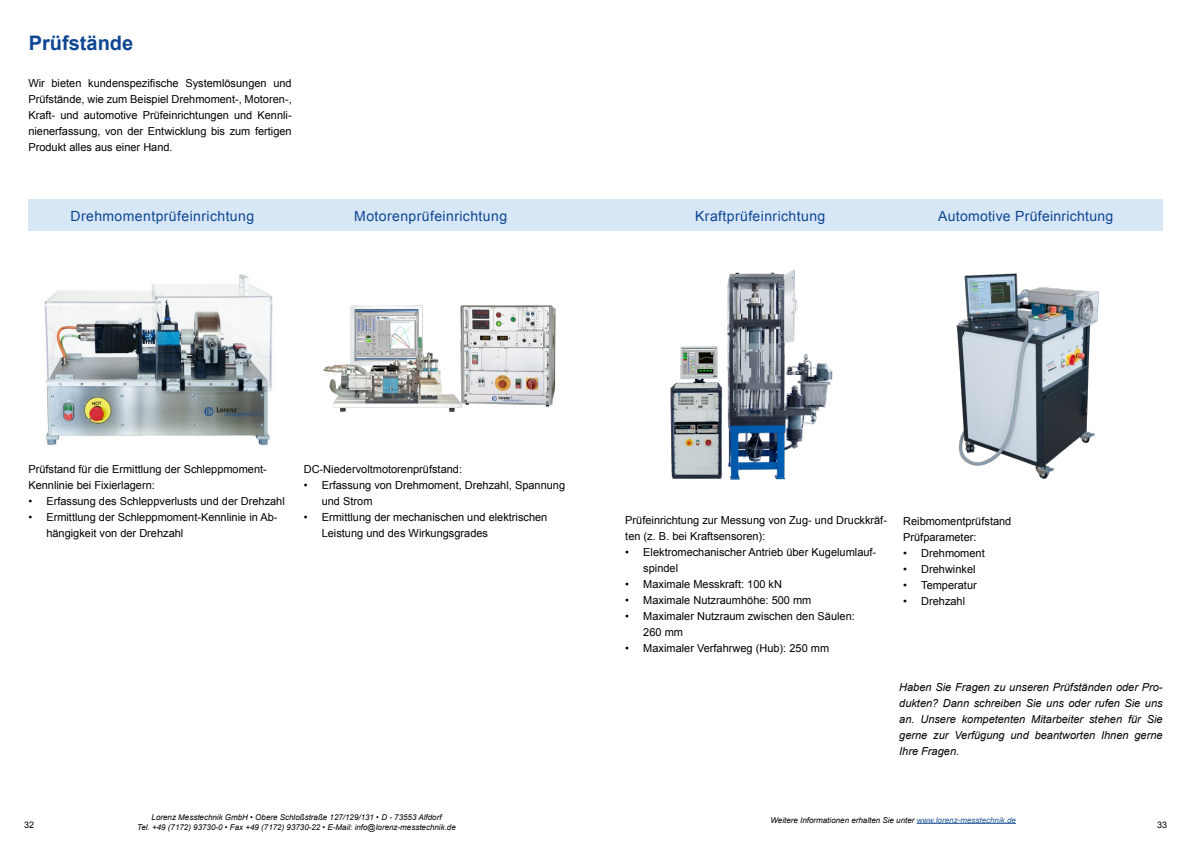
<style>
.page{position:relative;width:1191px;height:842px;background:#fff}
.page>*{position:absolute;margin:0;border:0;box-sizing:border-box;transform-origin:0 0}
.t1{font:700 20px "Arial";color:#0d4693}
.t2{font:14px "Arial";letter-spacing:.03em;color:#0d4693}
.t3{font:11px/16px "Arial";color:#000}
.t4{font:11px/16px "Arial";color:#010202;text-align:justify}
.t5{font:italic 11px/16px "Arial";color:#010202;text-align:justify}
.t6{font:9px "Arial";color:#000}
.t7{font:italic 8px "Arial";color:#000}
.s1{color:#275b9b}
</style>
<div class="page">
<hr style="left:916px;top:823px;width:100px;height:1px;background:#275b9b">
<img style="left:323px;top:305px;width:233px;height:107px">
<div style="left:28px;top:199px;width:1134px;height:32px;background:#d8e7f6"></div>
<img style="left:44px;top:274px;width:229px;height:172px">
<img style="left:670px;top:269px;width:163px;height:211px">
<img style="left:956px;top:273px;width:143px;height:206px">
<h1 class="t1" style="left:29px;top:29px;width:106px">Prüfstände</h1>
<p class="t4" style="left:28px;top:76px;width:265px">Wir bieten kundenspezifische Systemlösungen und Prüfstände, wie zum Beispiel Drehmoment-, Motoren-, Kraft- und automotive Prüfeinrichtungen und Kennli&shy;nienerfassung, von der Entwicklung bis zum fertigen Produkt alles aus einer Hand.</p>
<p class="t2" style="left:71px;top:206px;width:185px">Drehmomentprüfeinrichtung</p>
<p class="t2" style="left:354px;top:207px;width:154px">Motorenprüfeinrichtung</p>
<p class="t2" style="left:695px;top:206px;width:132px">Kraftprüfeinrichtung</p>
<p class="t2" style="left:938px;top:206px;width:177px">Automotive Prüfeinrichtung</p>
<p class="t3" style="left:28px;top:461px;width:240px">Prüfstand für die Ermittlung der Schleppmoment-<br>Kennlinie bei Fixierlagern:</p>
<p class="t3" style="left:28px;top:493px;width:258px">• Erfassung des Schleppverlusts und der Drehzahl</p>
<p class="t3" style="left:46px;top:509px;width:233px;text-indent:-18px">• Ermittlung der Schleppmoment-Kennlinie in Ab&shy;hängigkeit von der Drehzahl</p>
<p class="t3" style="left:304px;top:461px;width:160px">DC-Niedervoltmotorenprüfstand:</p>
<p class="t3" style="left:322px;top:477px;width:245px;text-indent:-18px">• Erfassung von Drehmoment, Drehzahl, Spannung und Strom</p>
<p class="t3" style="left:322px;top:509px;width:227px;text-indent:-18px">• Ermittlung der mechanischen und elektrischen<br>Leistung und des Wirkungsgrades</p>
<p class="t3" style="left:625px;top:512px;width:263px">Prüfeinrichtung zur Messung von Zug- und Druckkräf&shy;ten (z. B. bei Kraftsensoren):</p>
<p class="t3" style="left:643px;top:544px;width:234px;text-indent:-18px">• Elektromechanischer Antrieb über Kugelumlauf&shy;spindel</p>
<p class="t3" style="left:625px;top:576px;width:158px">• Maximale Messkraft: 100 kN</p>
<p class="t3" style="left:625px;top:592px;width:188px">• Maximale Nutzraumhöhe: 500 mm</p>
<p class="t3" style="left:643px;top:608px;width:213px;text-indent:-18px">• Maximaler Nutzraum zwischen den Säulen:<br>260 mm</p>
<p class="t3" style="left:625px;top:640px;width:205px">• Maximaler Verfahrweg (Hub): 250 mm</p>
<p class="t3" style="left:903px;top:513px;width:110px">Reibmomentprüfstand<br>Prüfparameter:</p>
<p class="t3" style="left:903px;top:545px;width:83px">• Drehmoment</p>
<p class="t3" style="left:903px;top:561px;width:74px">• Drehwinkel</p>
<p class="t3" style="left:903px;top:577px;width:75px">• Temperatur</p>
<p class="t3" style="left:903px;top:593px;width:64px">• Drehzahl</p>
<p class="t5" style="left:899px;top:679px;width:265px">Haben Sie Fragen zu unseren Prüfständen oder Pro&shy;dukten? Dann schreiben Sie uns oder rufen Sie uns an. Unsere kompetenten Mitarbeiter stehen für Sie gerne zur Verfügung und beantworten Ihnen gerne Ihre Fragen.</p>
<p class="t7" style="left:152px;top:812px;width:291px">Lorenz Messtechnik GmbH • Obere Schloßstraße 127/129/131 • D - 73553 Alfdorf</p>
<p class="t7" style="left:770px;top:814px;width:247px">Weitere Informationen erhalten Sie unter <span class="s1">www.lorenz-messtechnik.de</span></p>
<p class="t6" style="left:24px;top:819px;width:12px">32</p>
<p class="t7" style="left:137px;top:822px;width:320px">Tel. +49 (7172) 93730-0 • Fax +49 (7172) 93730-22 • E-Mail: info@lorenz-messtechnik.de</p>
<p class="t6" style="left:1157px;top:819px;width:12px">33</p>
</div>
